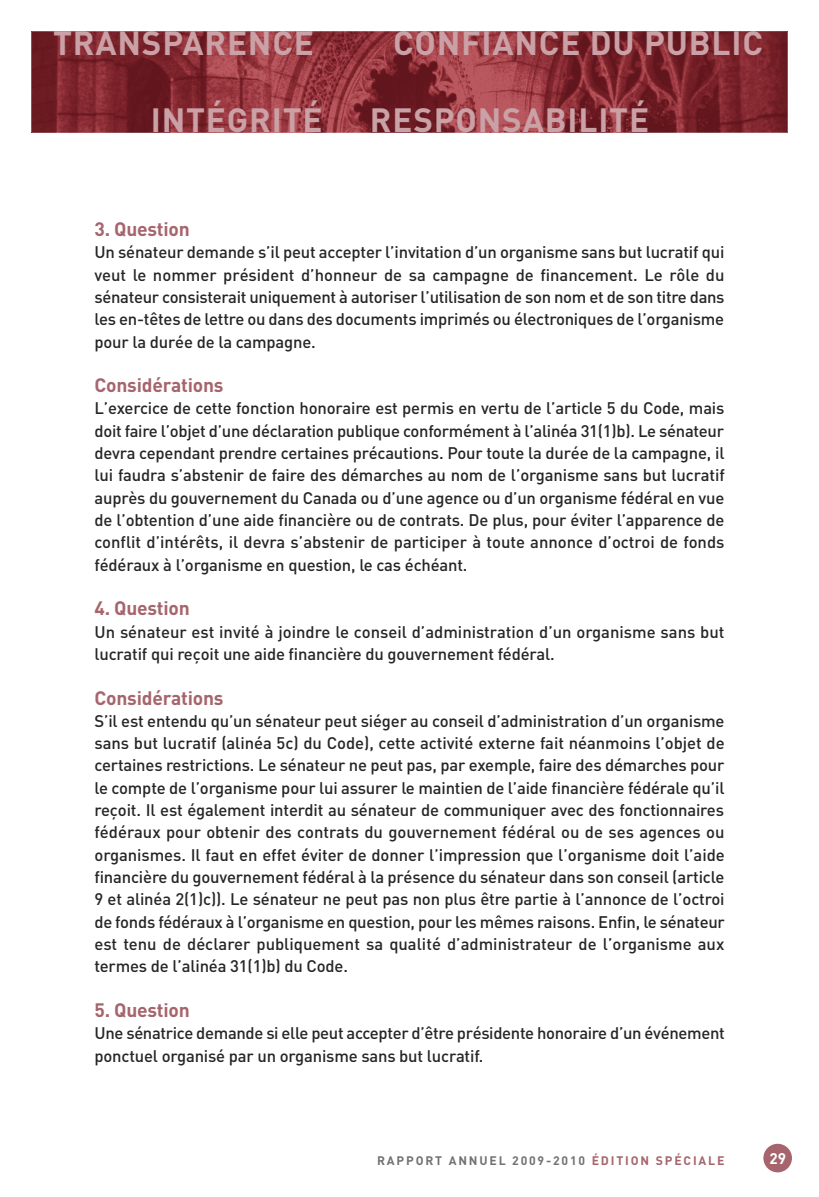
<style>
.page{position:relative;width:819px;height:1197px;background:#fff}
.page>*{position:absolute;margin:0;border:0;box-sizing:border-box;transform-origin:0 0}
.t1{font:700 33.25px "DIN";letter-spacing:.025em;color:#c9a1a6}
.t2{font:700 19.25px "DIN";letter-spacing:-.01em;color:#a6656d}
.t3{font:500 16.62px/22.2px "DIN";letter-spacing:-.01em;color:#272627;text-align:justify}
.t4{font:700 15.4px "DIN";color:#fff}
.t5{font:700 12.25px "DIN";letter-spacing:.15em;color:#737272}
.s1{color:#a6656d}
</style>
<div class="page">
<div style="left:763px;top:1144px;width:29px;height:28px;background:#a6656d;border-radius:50%"></div>
<img style="left:31px;top:32px;width:757px;height:100px">
<h1 class="t1" style="left:53px;top:25px;width:262px">TRANSPARENCE</h1>
<h1 class="t1" style="left:393px;top:25px;width:371px">CONFIANCE DU PUBLIC</h1>
<h1 class="t1" style="left:151px;top:101px;width:173px">INTÉGRITÉ</h1>
<h1 class="t1" style="left:370px;top:101px;width:281px">RESPONSABILITÉ</h1>
<p class="t2" style="left:94px;top:218px;width:97px">3. Question</p>
<p class="t3" style="left:94px;top:241px;width:632px">Un sénateur demande s’il peut accepter l’invitation d’un organisme sans but lucratif qui veut le nommer président d’honneur de sa campagne de financement. Le rôle du sénateur consisterait uniquement à autoriser l’utilisation de son nom et de son titre dans les en-têtes de lettre ou dans des documents imprimés ou électroniques de l’organisme pour la durée de la campagne.</p>
<p class="t2" style="left:94px;top:374px;width:131px">Considérations</p>
<p class="t3" style="left:94px;top:398px;width:632px">L’exercice de cette fonction honoraire est permis en vertu de l’article 5 du Code, mais doit faire l’objet d’une déclaration publique conformément à l’alinéa 31(1)b). Le sénateur devra cependant prendre certaines précautions. Pour toute la durée de la campagne, il lui faudra s’abstenir de faire des démarches au nom de l’organisme sans but lucratif auprès du gouvernement du Canada ou d’une agence ou d’un organisme fédéral en vue de l’obtention d’une aide financière ou de contrats. De plus, pour éviter l’apparence de conflit d’intérêts, il devra s’abstenir de participer à toute annonce d’octroi de fonds fédéraux à l’organisme en question, le cas échéant.</p>
<p class="t2" style="left:94px;top:597px;width:97px">4. Question</p>
<p class="t3" style="left:94px;top:621px;width:632px">Un sénateur est invité à joindre le conseil d’administration d’un organisme sans but lucratif qui reçoit une aide financière du gouvernement fédéral.</p>
<p class="t2" style="left:94px;top:687px;width:131px">Considérations</p>
<p class="t3" style="left:94px;top:710px;width:632px">S’il est entendu qu’un sénateur peut siéger au conseil d’administration d’un organisme sans but lucratif (alinéa 5c) du Code), cette activité externe fait néanmoins l’objet de certaines restrictions. Le sénateur ne peut pas, par exemple, faire des démarches pour le compte de l’organisme pour lui assurer le maintien de l’aide financière fédérale qu’il reçoit. Il est également interdit au sénateur de communiquer avec des fonctionnaires fédéraux pour obtenir des contrats du gouvernement fédéral ou de ses agences ou organismes. Il faut en effet éviter de donner l’impression que l’organisme doit l’aide financière du gouvernement fédéral à la présence du sénateur dans son conseil (article 9 et alinéa 2(1)c)). Le sénateur ne peut pas non plus être partie à l’annonce de l’octroi de fonds fédéraux à l’organisme en question, pour les mêmes raisons. Enfin, le sénateur est tenu de déclarer publiquement sa qualité d’administrateur de l’organisme aux termes de l’alinéa 31(1)b) du Code.</p>
<p class="t2" style="left:94px;top:999px;width:97px">5. Question</p>
<p class="t3" style="left:94px;top:1022px;width:632px">Une sénatrice demande si elle peut accepter d’être présidente honoraire d’un événement ponctuel organisé par un organisme sans but lucratif.</p>
<p class="t5" style="left:377px;top:1154px;width:349px">RAPPORT ANNUEL 2009-2010 <span class="s1">ÉDITION SPÉCIALE</span></p>
<p class="t4" style="left:769px;top:1149px;width:18px">29</p>
</div>
